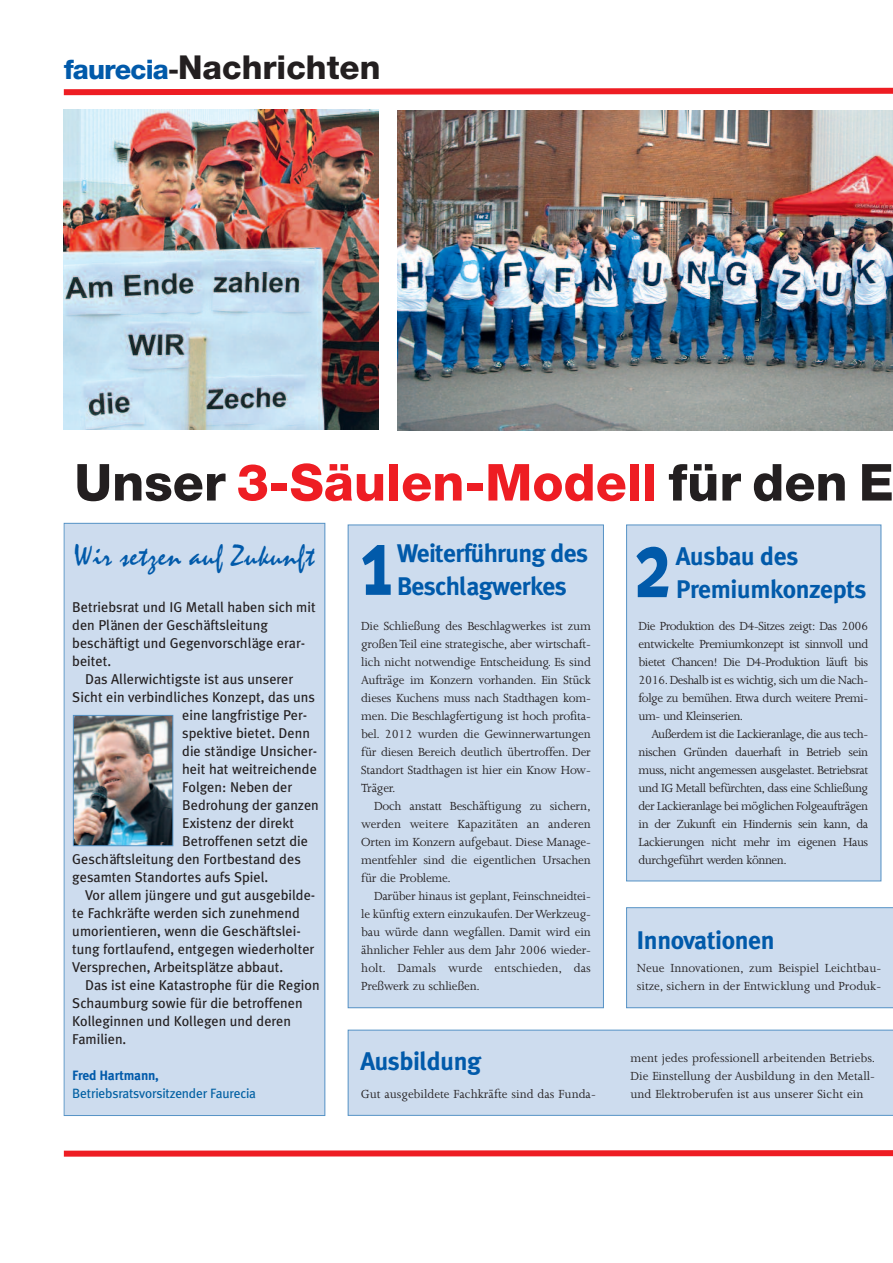
<style>
.page{position:relative;width:893px;height:1263px;background:#fff}
.page>*{position:absolute;margin:0;border:0;box-sizing:border-box;transform-origin:0 0}
.t1{font:700 95.55px "Meta Plus";color:#015aaa;scale:.72 1}
.t2{font:700 95.4px "Meta Plus";color:#015aaa;scale:.82 1}
.t3{font:800 51px "Helvetica Neue";color:#ee1d23}
.t4{font:800 33px "Helvetica Neue";color:#231f20}
.t5{font:28.5px "Mistral Std";letter-spacing:.025em;color:#015aaa}
.t6{font:700 25.5px/33px "Meta Plus";letter-spacing:-.015em;color:#015aaa}
.t7{font:14.25px "Meta Plus";color:#231f20}
.t8{font:13.5px/18px "Joanna";letter-spacing:-.015em;color:#231f20;text-align:justify}
.t9{font:13.5px "Meta Plus";letter-spacing:-.015em;color:#005fa2}
.t10{font:700 13.5px "Meta Plus";letter-spacing:-.015em;color:#015aaa}
.s1{font-size:27px;color:#015aaa}
.s2{font-size:27px}
.s3{color:#231f20}
</style>
<div class="page">
<div style="left:627px;top:525px;width:254px;height:355px;background:#cddcee"></div>
<div style="left:626px;top:525px;width:255px;height:356px;border:1px solid #5592c5"></div>
<div style="left:348px;top:525px;width:255px;height:482px;background:#cddcee"></div>
<div style="left:348px;top:525px;width:256px;height:483px;border:1px solid #5592c5"></div>
<img style="left:64px;top:110px;width:314px;height:320px">
<svg style="left:63px;top:87px;width:830px;height:9px"></svg>
<svg style="left:63px;top:1150px;width:830px;height:7px;background:#f03d42"></svg>
<img style="left:397px;top:111px;width:496px;height:319px">
<div style="left:65px;top:524px;width:259px;height:591px;background:#cddcee"></div>
<div style="left:64px;top:523px;width:261px;height:593px;border:1px solid #5592c5"></div>
<img style="left:75px;top:717px;width:96px;height:127px">
<div style="left:73px;top:715px;width:100px;height:131px;border:1px solid #5592c5"></div>
<div style="left:348px;top:1030px;width:545px;height:86px;background:#cddcee"></div>
<div style="left:626px;top:907px;width:267px;height:101px;background:#cddcee"></div>
<h3 class="t4" style="left:64px;top:55px;width:318px"><span class="s1">faurecia</span><span class="s2">-</span>Nachrichten</h3>
<h3 class="t3" style="left:74px;top:464px;width:821px"><span class="s3">Unser</span> 3-Säulen-Modell <span class="s3">für den E</span></h3>
<h3 class="t5" style="left:73px;top:545px;width:242px">Wir setzen auf Zukunft</h3>
<p class="t7" style="left:72px;top:599px;width:245px">Betriebsrat und IG Metall haben sich mit</p>
<p class="t7" style="left:72px;top:617px;width:197px">den Plänen der Geschäftsleitung</p>
<p class="t7" style="left:72px;top:635px;width:235px">beschäftigt und Gegenvorschläge erar-</p>
<p class="t7" style="left:72px;top:653px;width:40px">beitet.</p>
<p class="t7" style="left:85px;top:671px;width:210px">Das Allerwichtigste ist aus unserer</p>
<p class="t7" style="left:72px;top:689px;width:244px">Sicht ein verbindliches Konzept, das uns</p>
<p class="t7" style="left:182px;top:707px;width:127px">eine langfristige Per-</p>
<p class="t7" style="left:182px;top:725px;width:129px">spektive bietet. Denn</p>
<p class="t7" style="left:182px;top:743px;width:137px">die ständige Unsicher-</p>
<p class="t7" style="left:182px;top:761px;width:136px">heit hat weitreichende</p>
<p class="t7" style="left:182px;top:779px;width:112px">Folgen: Neben der</p>
<p class="t7" style="left:182px;top:797px;width:138px">Bedrohung der ganzen</p>
<p class="t7" style="left:182px;top:815px;width:113px">Existenz der direkt</p>
<p class="t7" style="left:182px;top:833px;width:127px">Betroffenen setzt die</p>
<p class="t7" style="left:72px;top:851px;width:230px">Geschäftsleitung den Fortbestand des</p>
<p class="t7" style="left:72px;top:869px;width:197px">gesamten Standortes aufs Spiel.</p>
<p class="t7" style="left:85px;top:887px;width:232px">Vor allem jüngere und gut ausgebilde-</p>
<p class="t7" style="left:72px;top:905px;width:229px">te Fachkräfte werden sich zunehmend</p>
<p class="t7" style="left:72px;top:923px;width:230px">umorientieren, wenn die Geschäftslei-</p>
<p class="t7" style="left:72px;top:941px;width:244px">tung fortlaufend, entgegen wiederholter</p>
<p class="t7" style="left:72px;top:959px;width:212px">Versprechen, Arbeitsplätze abbaut.</p>
<p class="t7" style="left:85px;top:977px;width:236px">Das ist eine Katastrophe für die Region</p>
<p class="t7" style="left:72px;top:995px;width:232px">Schaumburg sowie für die betroffenen</p>
<p class="t7" style="left:72px;top:1013px;width:220px">Kolleginnen und Kollegen und deren</p>
<p class="t7" style="left:72px;top:1031px;width:56px">Familien.</p>
<p class="t10" style="left:72px;top:1067px;width:88px">Fred Hartmann,</p>
<p class="t9" style="left:72px;top:1085px;width:185px">Betriebsratsvorsitzender Faurecia</p>
<h3 class="t6" style="left:397px;top:537px;width:193px">Weiterführung des</h3>
<h2 class="t2" style="left:361px;top:506px;width:41px">1</h2>
<h3 class="t6" style="left:397px;top:570px;width:172px">Beschlagwerkes</h3>
<p class="t8" style="left:361px;top:618px;width:231px">Die Schließung des Beschlagwerkes ist zum großenTeil eine strategische, aber wirtschaft&shy;lich nicht notwendige Entscheidung. Es sind Aufträge im Konzern vorhanden. Ein Stück dieses Kuchens muss nach Stadthagen kom&shy;men. Die Beschlagfertigung ist hoch profita&shy;bel. 2012 wurden die Gewinnerwartungen für diesen Bereich deutlich übertroffen. Der Standort Stadthagen ist hier ein Know How-Träger.</p>
<p class="t8" style="left:361px;top:798px;width:231px;text-indent:13px">Doch anstatt Beschäftigung zu sichern, werden weitere Kapazitäten an anderen Orten im Konzern aufgebaut. Diese Manage&shy;mentfehler sind die eigentlichen Ursachen für die Probleme.</p>
<p class="t8" style="left:361px;top:888px;width:231px;text-indent:13px">Darüber hinaus ist geplant, Feinschneidtei&shy;le künftig extern einzukaufen. DerWerkzeug&shy;bau würde dann wegfallen. Damit wird ein ähnlicher Fehler aus dem Jahr 2006 wieder&shy;holt. Damals wurde entschieden, das Preßwerk zu schließen.</p>
<h3 class="t6" style="left:360px;top:1045px;width:122px">Ausbildung</h3>
<p class="t8" style="left:361px;top:1086px;width:236px">Gut ausgebildete Fachkräfte sind das Funda-</p>
<h3 class="t6" style="left:676px;top:540px;width:192px">Ausbau des<br>Premiumkonzepts</h3>
<h1 class="t1" style="left:634px;top:508px;width:53px">2</h1>
<p class="t8" style="left:639px;top:618px;width:231px">Die Produktion des D4-Sitzes zeigt: Das 2006 entwickelte Premiumkonzept ist sinnvoll und bietet Chancen! Die D4-Produktion läuft bis 2016. Deshalb ist es wichtig, sich um die Nach&shy;folge zu bemühen. Etwa durch weitere Premi&shy;um- und Kleinserien.</p>
<p class="t8" style="left:639px;top:726px;width:231px;text-indent:13px">Außerdem ist die Lackieranlage, die aus tech&shy;nischen Gründen dauerhaft in Betrieb sein muss, nicht angemessen ausgelastet. Betriebsrat und IG Metall befürchten, dass eine Schließung der Lackieranlage bei möglichen Folgeaufträgen in der Zukunft ein Hindernis sein kann, da Lackierungen nicht mehr im eigenen Haus durchgeführt werden können.</p>
<h3 class="t6" style="left:636px;top:924px;width:140px">Innovationen</h3>
<p class="t8" style="left:637px;top:960px;width:246px">Neue Innovationen, zum Beispiel Leichtbau&shy;sitze, sichern in der Entwicklung und Produk-</p>
<p class="t8" style="left:631px;top:1050px;width:246px">ment jedes professionell arbeitenden Betriebs.<br>Die Einstellung der Ausbildung in den Metall&shy;und Elektroberufen ist aus unserer Sicht ein</p>
</div>
